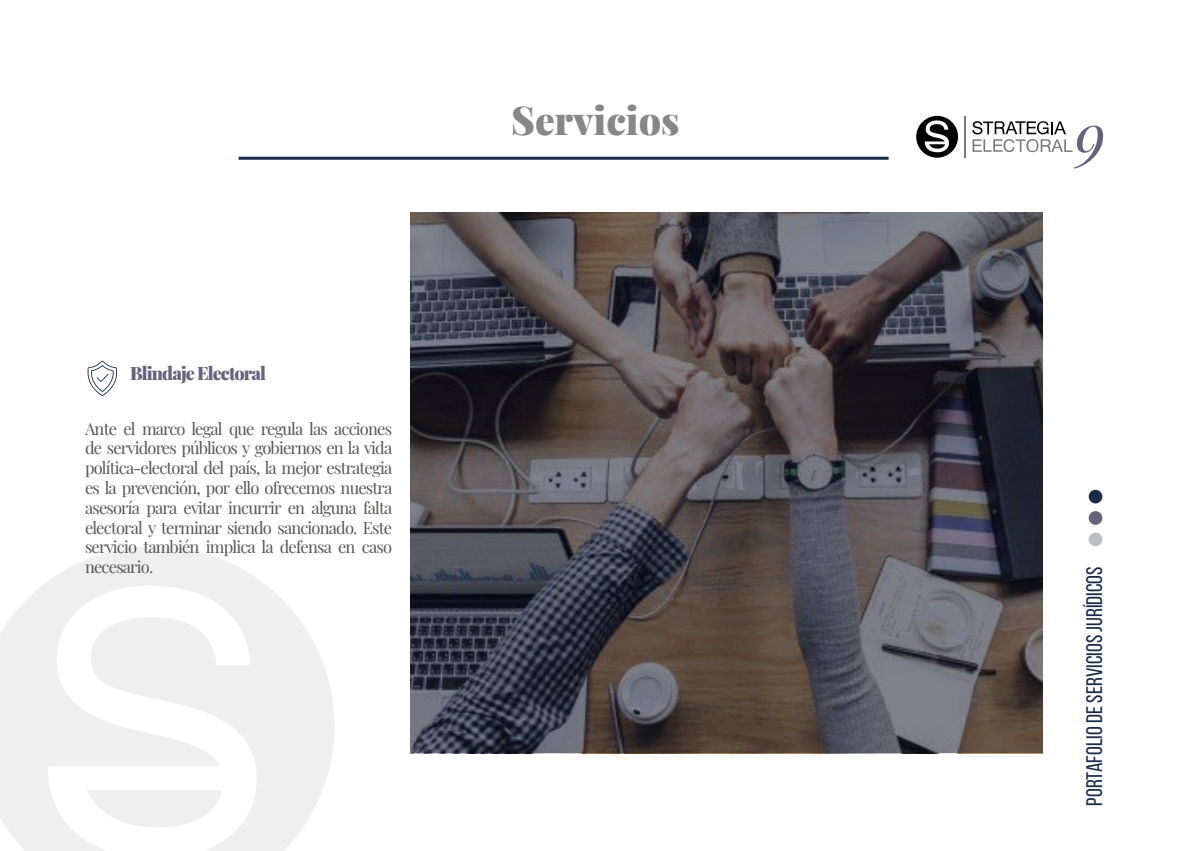
<style>
.page{position:relative;width:1191px;height:851px;background:#fff}
.page>*{position:absolute;margin:0;border:0;box-sizing:border-box;transform-origin:0 0}
.t1{font:italic 60px "Playfair Display";color:#66617d}
.t2{font:900 39px "Playfair Display";color:#878787}
.t3{font:22.5px "Bebas Neue";color:#1a2b4a}
.t4{font:900 18px "Playfair Display";letter-spacing:-.05em;color:#66617d}
.t5{font:16.5px/19.8px "Playfair Display";letter-spacing:-.05em;color:#575756;text-align:justify}
</style>
<div class="page">
<svg style="left:0;top:546px;width:334px;height:304px;fill:#efeff0"></svg>
<hr style="left:238px;top:157px;width:650px;height:3px;background:#1a2b4a">
<div style="left:1088px;top:489px;width:14px;height:14px;background:#1a2b4a;border-radius:50%"></div>
<div style="left:1088px;top:511px;width:14px;height:13px;background:#66617d;border-radius:50%"></div>
<div style="left:1088px;top:532px;width:14px;height:14px;background:#bdbdc4;border-radius:50%"></div>
<hr style="left:964px;top:116px;width:2px;height:41px;background:#7a7878">
<svg style="left:916px;top:116px;width:42px;height:42px"></svg>
<svg style="left:972px;top:121px;width:100px;height:31px"></svg>
<svg style="left:410px;top:212px;width:632px;height:541px;background:#4f4b50"></svg>
<svg style="left:88px;top:360px;width:29px;height:36px"></svg>
<p class="t4" style="left:130px;top:359px;width:137px">Blindaje Electoral</p>
<p class="t5" style="left:85px;top:417px;width:309px">Ante el marco legal que regula las acciones de servidores públicos y gobiernos en la vida política-electoral del país, la mejor estrategia es la prevención, por ello ofrecemos nuestra asesoría para evitar incurrir en alguna falta electoral y terminar siendo sancionado. Este servicio también implica la defensa en caso necesario.</p>
<h2 class="t2" style="left:511px;top:89px;width:170px">Servicios</h2>
<h1 class="t1" style="left:1075px;top:88px;width:32px">9</h1>
<h3 class="t3" style="left:1082px;top:805px;width:241px;rotate:-90deg">Portafolio de Servicios jurídicos</h3>
</div>
